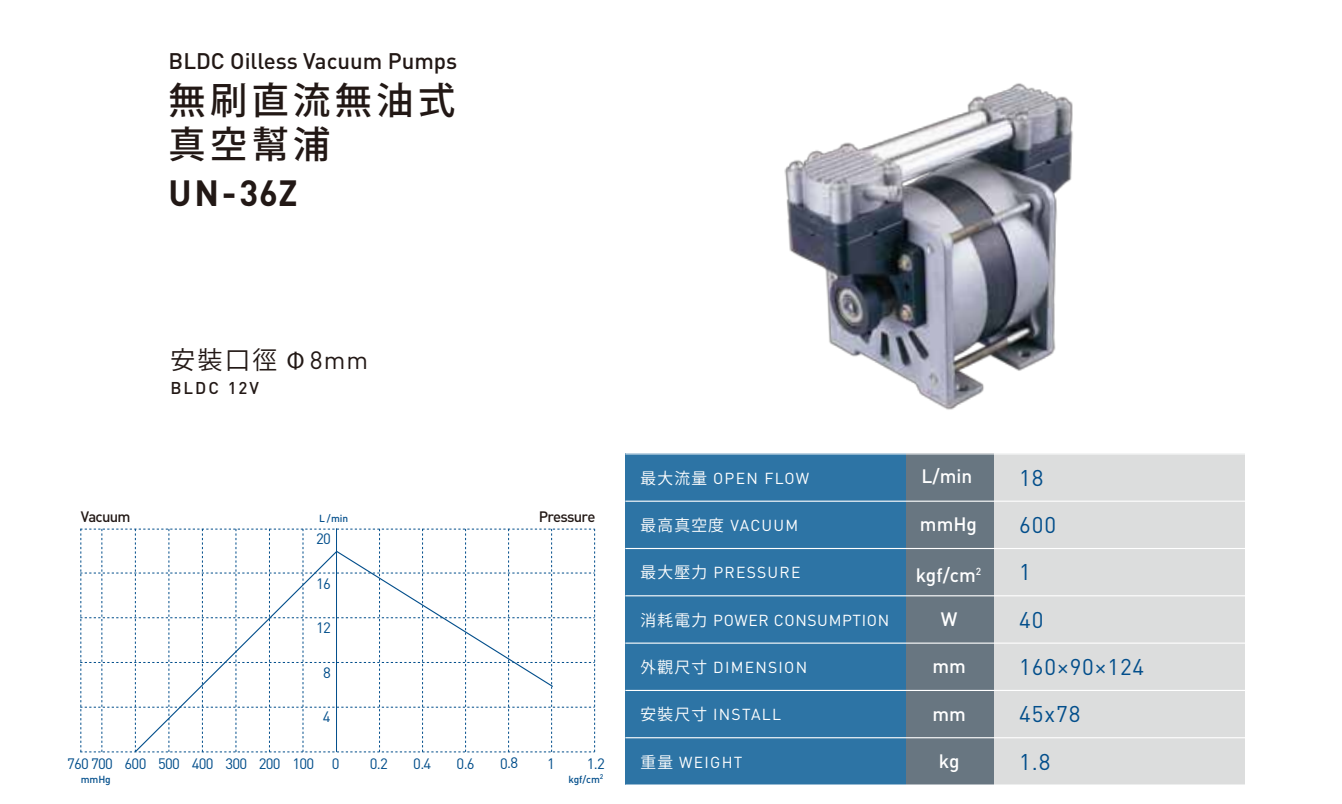
<style>
.page{position:relative;width:1342px;height:804px;background:#fff}
.page>*{position:absolute;margin:0;border:0;box-sizing:border-box;transform-origin:0 0}
.t1{font:500 37.12px/44.6px "Koz Go Pr 6 N";letter-spacing:.12em;color:#221815}
.t2{font:700 36px "DIN";color:#221815;scale:.96 1}
.t3{font:24.75px "Koz Go Pro";color:#221815}
.t4{font:22.5px/47.2px "DIN";color:#024e8b}
.t5{font:500 22.28px "DIN";color:#221815}
.t6{font:500 19.12px "DIN";color:#fff}
.t7{font:500 16.88px "DIN";color:#221815}
.t8{font:15.75px "DIN";letter-spacing:.075em;color:#fff}
.t9{font:15.75px "DIN";letter-spacing:.04em;color:#fff}
.t10{font:14.85px "DIN";color:#024e8b}
.t11{font:500 14.85px "DIN";letter-spacing:-.05em;color:#221815}
.t12{font:500 10.12px "DIN";letter-spacing:-.01em;color:#024e8b}
.s1{font-family:"Myriad Pro"}
.s2{font-family:"DIN"}
.s3{font-family:"Koz Go Pro"}
</style>
<div class="page">
<div style="left:993px;top:453px;width:252px;height:331px;background:#dcdddd"></div>
<div style="left:625px;top:453px;width:281px;height:331px;background:#2d74a5"></div>
<div style="left:906px;top:453px;width:87px;height:331px;background:#687681"></div>
<hr style="left:625px;top:547px;width:620px;height:1px;background:#fff">
<hr style="left:625px;top:500px;width:620px;height:1px;background:#fff">
<hr style="left:625px;top:453px;width:620px;height:1px;background:#fff">
<hr style="left:625px;top:595px;width:620px;height:1px;background:#fff">
<hr style="left:625px;top:642px;width:620px;height:1px;background:#fff">
<hr style="left:625px;top:736px;width:620px;height:1px;background:#fff">
<hr style="left:625px;top:689px;width:620px;height:1px;background:#fff">
<img style="left:784px;top:83px;width:289px;height:327px">
<svg style="left:80px;top:528px;width:515px;height:225px"></svg>
<p class="t5" style="left:169px;top:47px;width:290px">BLDC Oilless Vacuum Pumps</p>
<p class="t1" style="left:169px;top:78px;width:288px">無刷直流無油式真空幫浦</p>
<p class="t2" style="left:169px;top:169px;width:136px">UN-36Z</p>
<p class="t3" style="left:170px;top:343px;width:199px">安裝口徑 <span class="s1">Φ</span> <span class="s2">8mm</span></p>
<p class="t7" style="left:170px;top:376px;width:90px">BLDC 12V</p>
<p class="t11" style="left:81px;top:506px;width:51px">Vacuum</p>
<p class="t12" style="left:319px;top:511px;width:30px">L /min</p>
<p class="t10" style="left:316px;top:529px;width:16px">20</p>
<p class="t10" style="left:316px;top:573px;width:16px">16</p>
<p class="t10" style="left:316px;top:618px;width:16px">12</p>
<p class="t10" style="left:323px;top:662px;width:9px">8</p>
<p class="t10" style="left:323px;top:706px;width:9px">4</p>
<p class="t11" style="left:539px;top:506px;width:58px">Pressure</p>
<p class="t10" style="left:125px;top:753px;width:57px">600 500</p>
<p class="t10" style="left:225px;top:753px;width:23px">300</p>
<p class="t10" style="left:292px;top:753px;width:49px">100 0</p>
<p class="t10" style="left:67px;top:753px;width:47px">760 700</p>
<p class="t10" style="left:192px;top:753px;width:23px">400</p>
<p class="t10" style="left:259px;top:753px;width:23px">200</p>
<p class="t10" style="left:370px;top:753px;width:20px">0.2</p>
<p class="t10" style="left:413px;top:753px;width:20px">0.4</p>
<p class="t10" style="left:457px;top:753px;width:20px">0.6</p>
<p class="t10" style="left:547px;top:753px;width:9px">1</p>
<p class="t10" style="left:587px;top:753px;width:20px">1.2</p>
<p class="t12" style="left:81px;top:772px;width:32px">mmHg</p>
<p class="t12" style="left:568px;top:772px;width:37px">kgf/cm<sup>2</sup></p>
<p class="t8" style="left:640px;top:468px;width:170px"><span class="s3">最大流量</span> OPEN FLOW</p>
<p class="t6" style="left:921px;top:464px;width:52px">L/min</p>
<p class="t8" style="left:640px;top:515px;width:159px"><span class="s3">最高真空度</span> VACUUM</p>
<p class="t8" style="left:640px;top:562px;width:161px"><span class="s3">最大壓力</span> PRESSURE</p>
<p class="t6" style="left:920px;top:511px;width:59px">mmHg</p>
<p class="t6" style="left:915px;top:562px;width:67px">kgf/cm<sup>2</sup></p>
<p class="t9" style="left:640px;top:609px;width:250px"><span class="s3">消耗電力</span> POWER CONSUMPTION</p>
<p class="t8" style="left:640px;top:657px;width:168px"><span class="s3">外觀尺寸</span> DIMENSION</p>
<p class="t8" style="left:640px;top:704px;width:142px"><span class="s3">安裝尺寸</span> INSTALL</p>
<p class="t6" style="left:941px;top:606px;width:18px">W</p>
<p class="t6" style="left:932px;top:653px;width:35px">mm</p>
<p class="t6" style="left:932px;top:701px;width:35px">mm</p>
<p class="t8" style="left:640px;top:751px;width:104px"><span class="s3">重量</span> WEIGHT</p>
<p class="t6" style="left:939px;top:748px;width:22px">kg</p>
<p class="t4" style="left:1019px;top:453px;width:38px">18<br>600</p>
<p class="t4" style="left:1019px;top:547px;width:13px">1</p>
<p class="t4" style="left:1019px;top:595px;width:26px">40</p>
<p class="t4" style="left:1019px;top:642px;width:127px">160×90×124<br>45x78<br>1.8</p>
</div>
